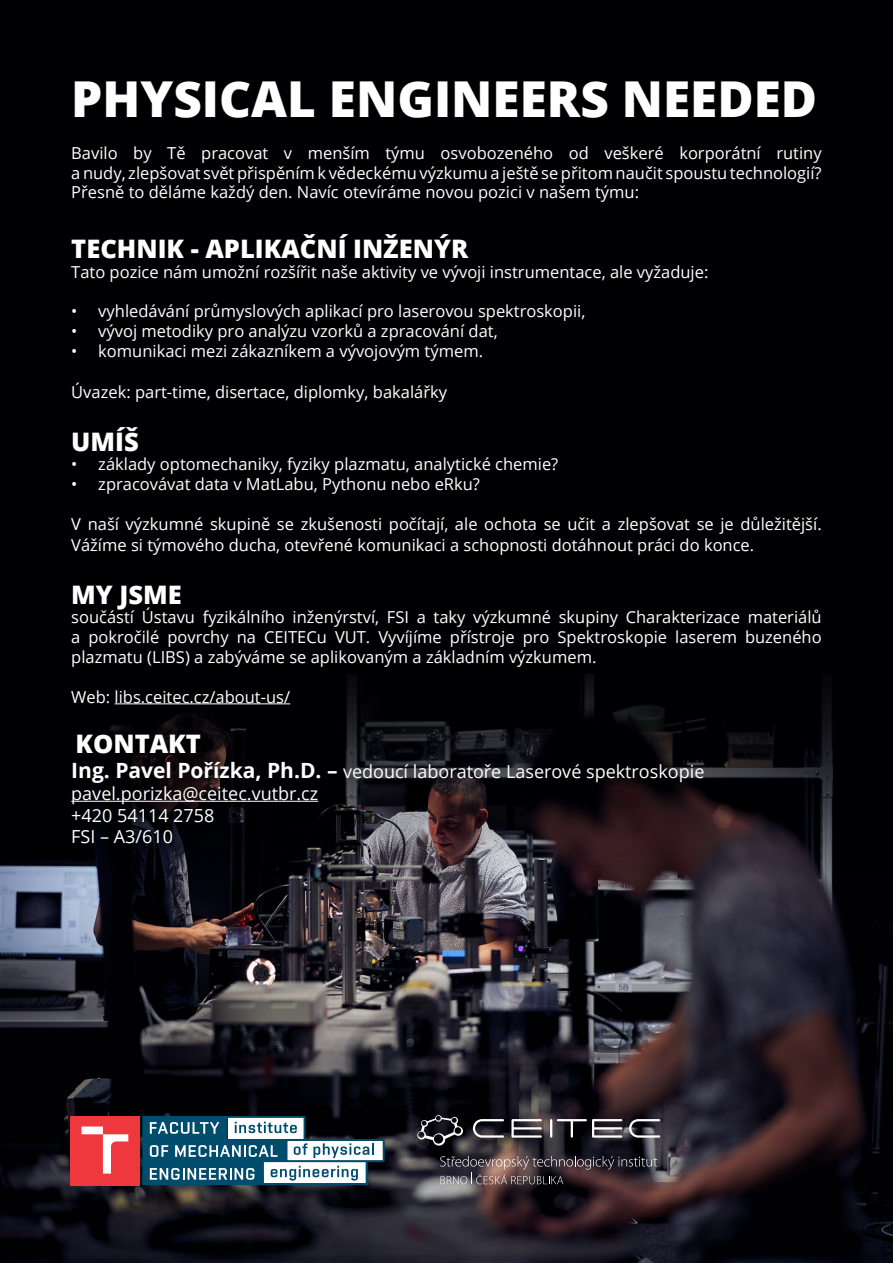
<style>
.page{position:relative;width:893px;height:1263px;background:#000002}
.page>*{position:absolute;margin:0;border:0;box-sizing:border-box;transform-origin:0 0}
.t1{font:800 49.5px "Open Sans";color:#fff}
.t2{font:800 25.5px "Open Sans";color:#fff}
.t3{font:18px "Open Sans";color:#fff}
.t4{font:16.5px/19.8px "Open Sans";color:#fff;text-align:justify}
.s1{font-weight:700;font-size:21px}
</style>
<div class="page">
<img style="left:0;top:674px;width:893px;height:589px">
<hr style="left:115px;top:703px;width:175px;height:1px;background:#fff">
<div style="left:70px;top:1116px;width:70px;height:69px;background:#ef373e"></div>
<svg style="left:82px;top:1126px;width:46px;height:47px"></svg>
<svg style="left:142px;top:1116px;width:243px;height:69px"></svg>
<hr style="left:71px;top:801px;width:247px;height:1px;background:#fff">
<svg style="left:417px;top:1115px;width:46px;height:30px"></svg>
<svg style="left:473px;top:1119px;width:187px;height:19px"></svg>
<svg style="left:440px;top:1156px;width:217px;height:28px"></svg>
<p class="t1" style="left:71px;top:62px;width:747px">PHYSICAL ENGINEERS NEEDED</p>
<p class="t4" style="left:71px;top:142px;width:752px">Bavilo by Tě pracovat v menším týmu osvobozeného od veškeré korporátní rutiny a nudy, zlepšovat svět přispěním k vědeckému výzkumu a ještě se přitom naučit spoustu technologií?<br>Přesně to děláme každý den. Navíc otevíráme novou pozici v našem týmu:</p>
<p class="t2" style="left:71px;top:229px;width:399px">TECHNIK - APLIKAČNÍ INŽENÝR</p>
<p class="t4" style="left:71px;top:261px;width:639px">Tato pozice nám umožní rozšířit naše aktivity ve vývoji instrumentace, ale vyžaduje:</p>
<p class="t4" style="left:71px;top:301px;width:516px">• vyhledávání průmyslových aplikací pro laserovou spektroskopii,</p>
<p class="t4" style="left:71px;top:321px;width:428px">• vývoj metodiky pro analýzu vzorků a zpracování dat,</p>
<p class="t4" style="left:71px;top:341px;width:413px">• komunikaci mezi zákazníkem a vývojovým týmem.</p>
<p class="t4" style="left:71px;top:382px;width:377px">Úvazek: part-time, disertace, diplomky, bakalářky</p>
<p class="t2" style="left:71px;top:422px;width:69px">UMÍŠ</p>
<p class="t4" style="left:71px;top:454px;width:489px">• základy optomechaniky, fyziky plazmatu, analytické chemie?</p>
<p class="t4" style="left:71px;top:474px;width:410px">• zpracovávat data v MatLabu, Pythonu nebo eRku?</p>
<p class="t4" style="left:71px;top:513px;width:752px;line-height:21.6px">V naší výzkumné skupině se zkušenosti počítají, ale ochota se učit a zlepšovat se je důležitější.<br>Vážíme si týmového ducha, otevřené komunikaci a schopnosti dotáhnout práci do konce.</p>
<p class="t2" style="left:71px;top:575px;width:112px">MY JSME</p>
<p class="t4" style="left:71px;top:607px;width:752px">součástí Ústavu fyzikálního inženýrství, FSI a taky výzkumné skupiny Charakterizace materiálů a pokročilé povrchy na CEITECu VUT. Vyvíjíme přístroje pro Spektroskopie laserem buzeného plazmatu (LIBS) a zabýváme se aplikovaným a základním výzkumem.</p>
<p class="t4" style="left:71px;top:686px;width:220px">Web: libs.ceitec.cz/about-us/</p>
<p class="t2" style="left:76px;top:724px;width:127px">KONTAKT</p>
<p class="t3" style="left:71px;top:759px;width:635px"><span class="s1">Ing. Pavel Pořízka, Ph.D. –</span> vedoucí laboratoře Laserové spektroskopie</p>
<p class="t3" style="left:71px;top:781px;width:248px">pavel.porizka@ceitec.vutbr.cz</p>
<p class="t3" style="left:71px;top:803px;width:145px">+420 54114 2758</p>
<p class="t3" style="left:71px;top:824px;width:103px">FSI – A3/610</p>
</div>
